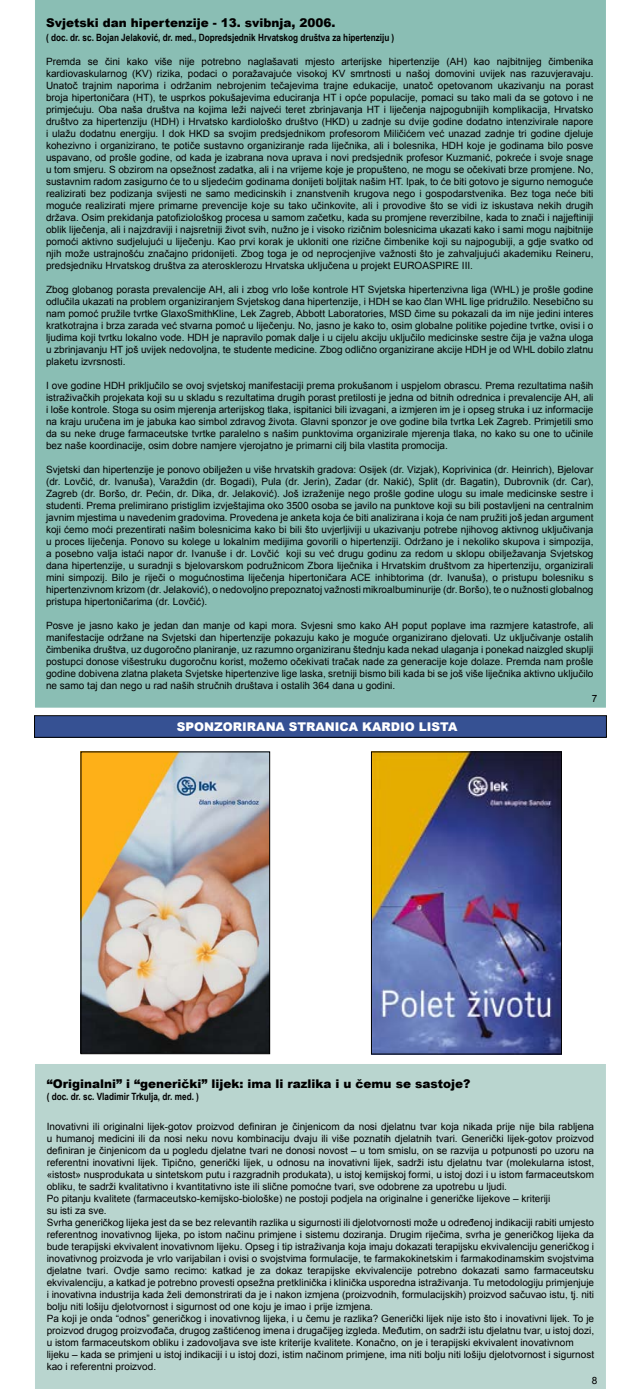
<style>
.page{position:relative;width:638px;height:1389px;background:#fff}
.page>*{position:absolute;margin:0;border:0;box-sizing:border-box;transform-origin:0 0}
.t1{font:900 12px "Arial";color:#000}
.t2{font:900 12px "Arial";color:#fff}
.t3{font:10px/12px "Arial";color:#000;text-align:justify}
.t4{font:700 10px "Arial Narrow";color:#000}
</style>
<div class="page">
<div style="left:35px;top:716px;width:571px;height:21px;background:#365193"></div>
<div style="left:34px;top:715px;width:573px;height:23px;border:1px solid #000"></div>
<div style="left:35px;top:0;width:571px;height:708px;background:#8abeb4"></div>
<img style="left:373px;top:753px;width:187px;height:300px">
<div style="left:371px;top:751px;width:191px;height:304px;border:1px solid #000"></div>
<img style="left:82px;top:753px;width:186px;height:299px">
<div style="left:80px;top:751px;width:190px;height:303px;border:1px solid #000"></div>
<div style="left:35px;top:1064px;width:571px;height:325px;background:#b9d5cf"></div>
<p class="t1" style="left:46px;top:14px;width:291px">Svjetski dan hipertenzije - 13. svibnja, 2006.</p>
<p class="t4" style="left:46px;top:30px;width:350px">( doc. dr. sc. Bojan Jelaković, dr. med., Dopredsjednik Hrvatskog društva za hipertenziju )</p>
<p class="t3" style="left:46px;top:56px;width:549px">Premda se čini kako više nije potrebno naglašavati mjesto arterijske hipertenzije (AH) kao najbitnijeg čimbenika kardiovaskularnog (KV) rizika, podaci o poražavajuće visokoj KV smrtnosti u našoj domovini uvijek nas razuvjeravaju.<br>Unatoč trajnim naporima i održanim nebrojenim tečajevima trajne edukacije, unatoč opetovanom ukazivanju na porast broja hipertoničara (HT), te usprkos pokušajevima educiranja HT i opće populacije, pomaci su tako mali da se gotovo i ne primjećuju. Oba naša društva na kojima leži najveći teret zbrinjavanja HT i liječenja najpogubnijih komplikacija, Hrvatsko društvo za hipertenziju (HDH) i Hrvatsko kardiološko društvo (HKD) u zadnje su dvije godine dodatno intenzivirale napore i ulažu dodatnu energiju. I dok HKD sa svojim predsjednikom profesorom Miličićem već unazad zadnje tri godine djeluje kohezivno i organizirano, te potiče sustavno organiziranje rada liječnika, ali i bolesnika, HDH koje je godinama bilo posve uspavano, od prošle godine, od kada je izabrana nova uprava i novi predsjednik profesor Kuzmanić, pokreće i svoje snage u tom smjeru. S obzirom na opsežnost zadatka, ali i na vrijeme koje je propušteno, ne mogu se očekivati brze promjene. No, sustavnim radom zasigurno će to u sljedećim godinama donijeti boljitak našim HT. Ipak, to će biti gotovo je sigurno nemoguće realizirati bez podizanja svijesti ne samo medicinskih i znanstvenih krugova nego i gospodarstvenika. Bez toga neće biti moguće realizirati mjere primarne prevencije koje su tako učinkovite, ali i provodive što se vidi iz iskustava nekih drugih država. Osim prekidanja patofiziološkog procesa u samom začetku, kada su promjene reverzibilne, kada to znači i najjeftiniji oblik liječenja, ali i najzdraviji i najsretniji život svih, nužno je i visoko rizičnim bolesnicima ukazati kako i sami mogu najbitnije pomoći aktivno sudjelujući u liječenju. Kao prvi korak je ukloniti one rizične čimbenike koji su najpogubiji, a gdje svatko od njih može ustrajnošću značajno pridonijeti. Zbog toga je od neprocjenjive važnosti što je zahvaljujući akademiku Reineru, predsjedniku Hrvatskog društva za aterosklerozu Hrvatska uključena u projekt EUROASPIRE III.</p>
<p class="t3" style="left:46px;top:284px;width:549px">Zbog globanog porasta prevalencije AH, ali i zbog vrlo loše kontrole HT Svjetska hipertenzivna liga (WHL) je prošle godine odlučila ukazati na problem organiziranjem Svjetskog dana hipertenzije, i HDH se kao član WHL lige pridružilo. Nesebično su nam pomoć pružile tvrtke GlaxoSmithKline, Lek Zagreb, Abbott Laboratories, MSD čime su pokazali da im nije jedini interes kratkotrajna i brza zarada već stvarna pomoć u liječenju. No, jasno je kako to, osim globalne politike pojedine tvrtke, ovisi i o ljudima koji tvrtku lokalno vode. HDH je napravilo pomak dalje i u cijelu akciju uključilo medicinske sestre čija je važna uloga u zbrinjavanju HT još uvijek nedovoljna, te studente medicine. Zbog odlično organizirane akcije HDH je od WHL dobilo zlatnu plaketu izvrsnosti.</p>
<p class="t3" style="left:46px;top:380px;width:549px">I ove godine HDH priključilo se ovoj svjetskoj manifestaciji prema prokušanom i uspjelom obrascu. Prema rezultatima naših istraživačkih projekata koji su u skladu s rezultatima drugih porast pretilosti je jedna od bitnih odrednica i prevalencije AH, ali i loše kontrole. Stoga su osim mjerenja arterijskog tlaka, ispitanici bili izvagani, a izmjeren im je i opseg struka i uz informacije na kraju uručena im je jabuka kao simbol zdravog života. Glavni sponzor je ove godine bila tvrtka Lek Zagreb. Primjetili smo da su neke druge farmaceutske tvrtke paralelno s našim punktovima organizirale mjerenja tlaka, no kako su one to učinile bez naše koordinacije, osim dobre namjere vjerojatno je primarni cilj bila vlastita promocija.</p>
<p class="t3" style="left:46px;top:464px;width:549px">Svjetski dan hipertenzije je ponovo obilježen u više hrvatskih gradova: Osijek (dr. Vizjak), Koprivinica (dr. Heinrich), Bjelovar (dr. Lovčić, dr. Ivanuša), Varaždin (dr. Bogadi), Pula (dr. Jerin), Zadar (dr. Nakić), Split (dr. Bagatin), Dubrovnik (dr. Car), Zagreb (dr. Boršo, dr. Pećin, dr. Dika, dr. Jelaković). Još izraženije nego prošle godine ulogu su imale medicinske sestre i studenti. Prema prelimirano pristiglim izvještajima oko 3500 osoba se javilo na punktove koji su bili postavljeni na centralnim javnim mjestima u navedenim gradovima. Provedena je anketa koja će biti analizirana i koja će nam pružiti još jedan argument koji ćemo moći prezentirati našim bolesnicima kako bi bili što uvjerljiviji u ukazivanju potrebe njihovog aktivnog uključivanja u proces liječenja. Ponovo su kolege u lokalnim medijima govorili o hipertenziji. Održano je i nekoliko skupova i simpozija, a posebno valja istaći napor dr. Ivanuše i dr. Lovčić koji su već drugu godinu za redom u sklopu obilježavanja Svjetskog dana hipertenzije, u suradnji s bjelovarskom podružnicom Zbora liječnika i Hrvatskim društvom za hipertenziju, organizirali mini simpozij. Bilo je riječi o mogućnostima liječenja hipertoničara ACE inhibtorima (dr. Ivanuša), o pristupu bolesniku s hipertenzivnom krizom (dr. Jelaković), o nedovoljno prepoznatoj važnosti mikroalbuminurije (dr. Boršo), te o nužnosti globalnog pristupa hipertoničarima (dr. Lovčić).</p>
<p class="t3" style="left:46px;top:620px;width:549px">Posve je jasno kako je jedan dan manje od kapi mora. Svjesni smo kako AH poput poplave ima razmjere katastrofe, ali manifestacije održane na Svjetski dan hipertenzije pokazuju kako je moguće organizirano djelovati. Uz uključivanje ostalih čimbenika društva, uz dugoročno planiranje, uz razumno organiziranu štednju kada nekad ulaganja i ponekad naizgled skuplji postupci donose višestruku dugoročnu korist, možemo očekivati tračak nade za generacije koje dolaze. Premda nam prošle godine dobivena zlatna plaketa Svjetske hipertenzive lige laska, sretniji bismo bili kada bi se još više liječnika aktivno uključilo ne samo taj dan nego u rad naših stručnih društava i ostalih 364 dana u godini.</p>
<p class="t2" style="left:177px;top:718px;width:282px">SPONZORIRANA STRANICA KARDIO LISTA</p>
<p class="t3" style="left:592px;top:692px;width:7px">7</p>
<p class="t1" style="left:47px;top:1075px;width:425px">“Originalni” i “generički” lijek: ima li razlika i u čemu se sastoje?</p>
<p class="t4" style="left:47px;top:1089px;width:154px">( doc. dr. sc. Vladimir Trkulja, dr. med. )</p>
<p class="t3" style="left:47px;top:1120px;width:549px;text-align:left">Inovativni ili originalni lijek-gotov proizvod definiran je činjenicom da nosi djelatnu tvar koja nikada prije nije bila rabljena u humanoj medicini ili da nosi neku novu kombinaciju dvaju ili više poznatih djelatnih tvari. Generički lijek-gotov proizvod definiran je činjenicom da u pogledu djelatne tvari ne donosi novost – u tom smislu, on se razvija u potpunosti po uzoru na referentni inovativni lijek. Tipično, generički lijek, u odnosu na inovativni lijek, sadrži istu djelatnu tvar (molekularna istost, «istost» nusprodukata u sintetskom putu i razgradnih produkata), u istoj kemijskoj formi, u istoj dozi i u istom farmaceutskom obliku, te sadrži kvalitativno i kvantitativno iste ili slične pomoćne tvari, sve odobrene za upotrebu u ljudi.<br>Po pitanju kvalitete (farmaceutsko-kemijsko-biološke) ne postoji podjela na originalne i generičke lijekove – kriteriji<br>su isti za sve.<br>Svrha generičkog lijeka jest da se bez relevantih razlika u sigurnosti ili djelotvornosti može u određenoj indikaciji rabiti umjesto referentnog inovativnog lijeka, po istom načinu primjene i sistemu doziranja. Drugim riječima, svrha je generičkog lijeka da bude terapijski ekvivalent inovativnom lijeku. Opseg i tip istraživanja koja imaju dokazati terapijsku ekvivalenciju generičkog i inovativnog proizvoda je vrlo varijabilan i ovisi o svojstvima formulacije, te farmakokinetskim i farmakodinamskim svojstvima djelatne tvari. Ovdje samo recimo: katkad je za dokaz terapijske ekvivalencije potrebno dokazati samo farmaceutsku ekvivalenciju, a katkad je potrebno provesti opsežna pretklinička i klinička usporedna istraživanja. Tu metodologiju primjenjuje i inovativna industrija kada želi demonstrirati da je i nakon izmjena (proizvodnih, formulacijskih) proizvod sačuvao istu, tj. niti bolju niti lošiju djelotvornost i sigurnost od one koju je imao i prije izmjena.<br>Pa koji je onda “odnos” generičkog i inovativnog lijeka, i u čemu je razlika? Generički lijek nije isto što i inovativni lijek. To je proizvod drugog proizvođača, drugog zaštićenog imena i drugačijeg izgleda. Međutim, on sadrži istu djelatnu tvar, u istoj dozi, u istom farmaceutskom obliku i zadovoljava sve iste kriterije kvalitete. Konačno, on je i terapijski ekvivalent inovativnom lijeku – kada se primjeni u istoj indikaciji i u istoj dozi, istim načinom primjene, ima niti bolju niti lošiju djelotvornost i sigurnost kao i referentni proizvod.</p>
<p class="t3" style="left:592px;top:1374px;width:7px">8</p>
</div>
